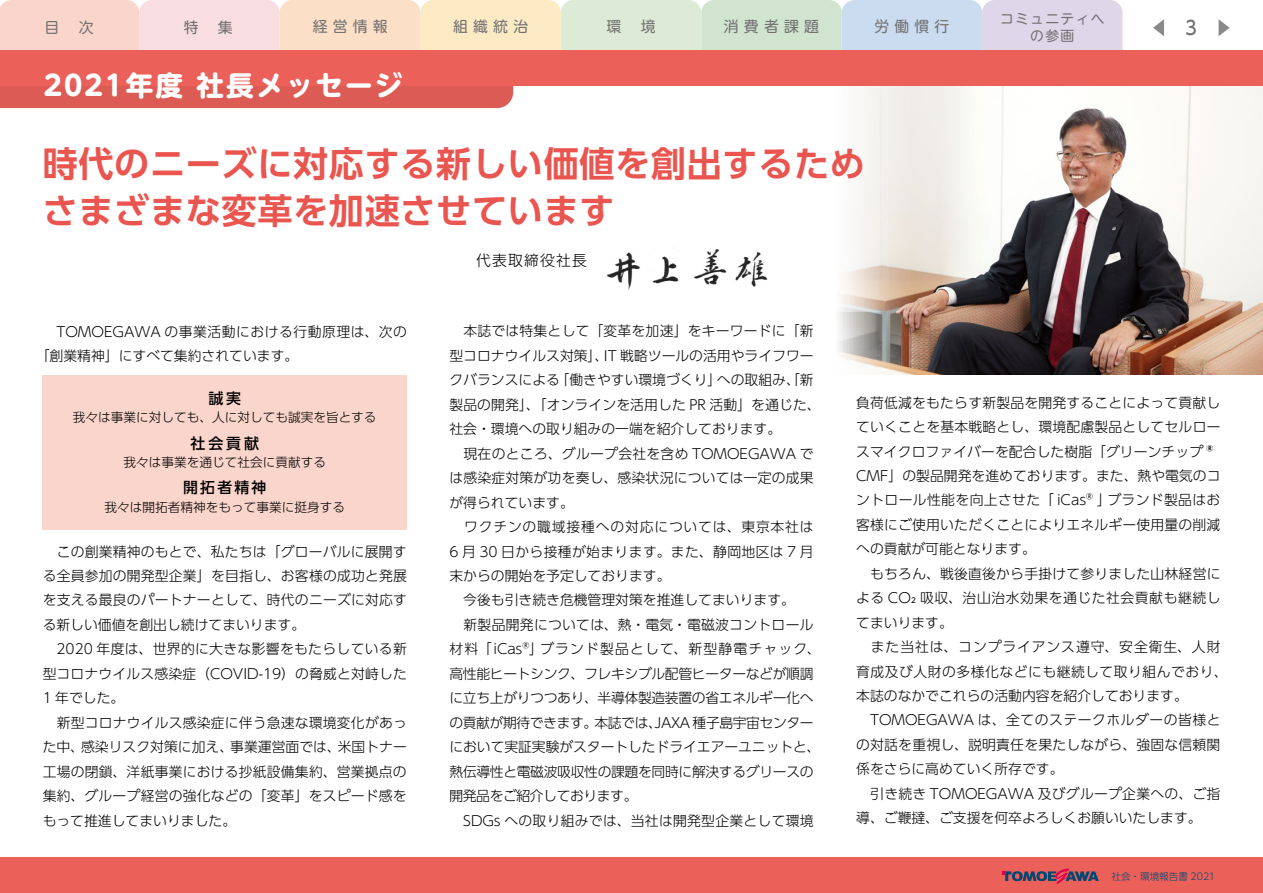
<style>
.page{position:relative;width:1263px;height:893px;background:#fff}
.page>*{position:absolute;margin:0;border:0;box-sizing:border-box;transform-origin:0 0}
.t1{font:700 35.1px/47.8px "UD Shin Go Pr 6 N De";letter-spacing:.02em;color:#ea5550}
.t2{font:700 27.6px "UD Shin M Go Pr 6 N";letter-spacing:.075em;color:#fff}
.t3{font:500 19.2px "UD Shin Go NT Pr 6 N";color:#727171;scale:.9 1}
.t4{font:14.85px "UD Shin M Go Pr 6 N";letter-spacing:.35em;color:#727171}
.t5{font:500 14.85px "UD Shin Go Pr 6 N";letter-spacing:.175em;color:#000}
.t6{font:300 14.85px "UD Shin Go Pr 6 N";letter-spacing:.075em;color:#000}
.t7{font:300 13.8px/24.5px "UD Shin Go Pr 6 N";letter-spacing:.015em;color:#000}
.t8{font:300 13.8px/24.5px "UD Shin Go Pr 6 N";letter-spacing:-.015em;color:#000}
.t9{font:300 13.8px "UD Shin Go Pr 6 N";letter-spacing:-.025em;color:#000}
.t10{font:300 13.8px "UD Shin Go Pr 6 N";letter-spacing:.06em;color:#000}
.t11{font:300 13.8px "UD Shin Go Pr 6 N";letter-spacing:.085em;color:#000}
.t12{font:300 13.8px "UD Shin Go Pr 6 N";letter-spacing:-.03em;color:#000}
.t13{font:13.8px "UD Shin M Go Pr 6 N";letter-spacing:.1em;color:#727171}
.t14{font:300 12.6px "UD Shin Go Pr 6 N";color:#000}
.t15{font:300 9.6px "UD Shin Go Pr 6 N";color:#004873}
.s1{font-family:"UD Shin Go Pr 6 N De";font-weight:700}
.s2{font-family:"UD Shin M Go Pr 6 N"}
</style>
<div class="page">
<img style="left:838px;top:86px;width:425px;height:288px">
<svg style="left:0;top:0;width:1122px;height:50px;background:#e8dfd7"></svg>
<svg style="left:1218px;top:19px;width:11px;height:17px"></svg>
<svg style="left:1153px;top:19px;width:11px;height:17px"></svg>
<div style="left:43px;top:375px;width:364px;height:155px;background:#fad5cb"></div>
<svg style="left:838px;top:180px;width:101px;height:131px"></svg>
<div style="left:0;top:86px;width:513px;height:22px;background:#dc5b54"></div>
<div style="left:0;top:858px;width:1263px;height:35px;background:#eb615a"></div>
<div style="left:0;top:50px;width:1263px;height:36px;background:#eb615a"></div>
<img style="left:607px;top:249px;width:161px;height:41px">
<svg style="left:1002px;top:868px;width:97px;height:16px"></svg>
<p class="t4" style="left:45px;top:15px;width:16px">目</p>
<p class="t4" style="left:79px;top:15px;width:16px">次</p>
<p class="t4" style="left:184px;top:15px;width:16px">特</p>
<p class="t4" style="left:218px;top:15px;width:16px">集</p>
<p class="t4" style="left:874px;top:14px;width:77px">労働慣行</p>
<p class="t4" style="left:313px;top:14px;width:77px">経営情報</p>
<p class="t4" style="left:724px;top:14px;width:97px">消費者課題</p>
<p class="t4" style="left:453px;top:14px;width:77px">組織統治</p>
<p class="t4" style="left:606px;top:14px;width:16px">環</p>
<p class="t4" style="left:641px;top:14px;width:16px">境</p>
<h2 class="t2" style="left:197px;top:62px;width:207px">社長メッセージ</h2>
<h2 class="t2" style="left:44px;top:62px;width:310px">特集「変化への適応」　</h2>
<h2 class="t2" style="left:44px;top:62px;width:141px">2021年度</h2>
<h1 class="t1" style="left:43px;top:138px;width:824px">時代のニーズに対応する新しい価値を創出するためさまざまな変革を加速させています</h1>
<p class="t7" style="left:36px;top:319px;width:373px;text-indent:7px">　TOMOEGAWA の事業活動における行動原理は、次の「創業精神」にすべて集約されています。</p>
<p class="t6" style="left:476px;top:248px;width:112px">代表取締役社長</p>
<p class="t7" style="left:449px;top:319px;width:366px;text-align:right">　本誌では特集として「変革を加速」をキーワードに「新<br>IT 戦略ツールの活用やライフワー</p>
<p class="t7" style="left:449px;top:343px;width:160px">型コロナウイルス対策」、</p>
<p class="t13" style="left:1000px;top:7px;width:106px">コミュニティへ</p>
<p class="t13" style="left:1030px;top:24px;width:46px">の参画</p>
<h3 class="t3" style="left:1185px;top:12px;width:14px">3</h3>
<p class="t5" style="left:208px;top:386px;width:34px">誠実</p>
<p class="t14" style="left:73px;top:407px;width:305px">我々は事業に対しても、人に対しても誠実を旨とする</p>
<p class="t5" style="left:191px;top:431px;width:70px">社会貢献</p>
<p class="t14" style="left:124px;top:452px;width:204px">我々は事業を通じて社会に貢献する</p>
<p class="t5" style="left:183px;top:476px;width:85px">開拓者精神</p>
<p class="t14" style="left:105px;top:497px;width:242px">我々は開拓者精神をもって事業に挺身する</p>
<p class="t7" style="left:43px;top:539px;width:366px">　この創業精神のもとで、私たちは「グローバルに展開す</p>
<p class="t7" style="left:43px;top:563px;width:366px">る全員参加の開発型企業」を目指し、お客様の成功と発展</p>
<p class="t7" style="left:43px;top:587px;width:366px">を支える最良のパートナーとして、時代のニーズに対応す</p>
<p class="t7" style="left:43px;top:612px;width:264px">る新しい価値を創出し続けてまいります。</p>
<p class="t7" style="left:43px;top:636px;width:366px">　2020 年度は、世界的に大きな影響をもたらしている新</p>
<p class="t7" style="left:43px;top:661px;width:366px">型コロナウイルス感染症（COVID-19）の脅威と対峙した</p>
<p class="t7" style="left:43px;top:685px;width:83px">1 年でした。</p>
<p class="t7" style="left:43px;top:710px;width:366px">　新型コロナウイルス感染症に伴う急速な環境変化があっ</p>
<p class="t7" style="left:338px;top:734px;width:71px">米国トナー</p>
<p class="t7" style="left:230px;top:734px;width:112px">事業運営面では、</p>
<p class="t7" style="left:81px;top:734px;width:154px">感染リスク対策に加え、</p>
<p class="t7" style="left:43px;top:734px;width:366px">た中、<br>工場の閉鎖、洋紙事業における抄紙設備集約、営業拠点の集約、グループ経営の強化などの「変革」をスピード感をもって推進してまいりました。</p>
<p class="t7" style="left:555px;top:367px;width:167px">「働きやすい環境づくり」</p>
<p class="t7" style="left:449px;top:367px;width:112px">クバランスによる</p>
<p class="t7" style="left:449px;top:392px;width:373px">製品の開発」、「オンラインを活用した PR 活動」を通じた、</p>
<p class="t7" style="left:449px;top:416px;width:333px">社会・環境への取り組みの一端を紹介しております。</p>
<p class="t7" style="left:449px;top:441px;width:366px">　現在のところ、グループ会社を含め TOMOEGAWA で</p>
<p class="t7" style="left:449px;top:465px;width:366px">は感染症対策が功を奏し、感染状況については一定の成果</p>
<p class="t7" style="left:449px;top:490px;width:126px">が得られています。</p>
<p class="t10" style="left:449px;top:516px;width:366px">　ワクチンの職域接種への対応については、東京本社は</p>
<p class="t7" style="left:449px;top:539px;width:366px">6 月 30 日から接種が始まります。また、静岡地区は 7 月</p>
<p class="t7" style="left:449px;top:563px;width:223px">末からの開始を予定しております。</p>
<p class="t7" style="left:449px;top:587px;width:347px">　今後も引き続き危機管理対策を推進してまいります。</p>
<p class="t7" style="left:449px;top:612px;width:366px">　新製品開発については、熱・電気・電磁波コントロール</p>
<p class="t11" style="left:540px;top:638px;width:282px">ブランド製品として、新型静電チャック、</p>
<p class="t7" style="left:717px;top:367px;width:98px">への取組み、「新</p>
<p class="t7" style="left:449px;top:636px;width:95px">材料「iCas®」</p>
<p class="t9" style="left:449px;top:662px;width:366px">高性能ヒートシンク、フレキシブル配管ヒーターなどが順調</p>
<p class="t9" style="left:449px;top:687px;width:366px">に立ち上がりつつあり、半導体製造装置の省エネルギー化へ</p>
<p class="t12" style="left:594px;top:711px;width:221px">本誌では JAXA 種子島宇宙センター</p>
<p class="t7" style="left:648px;top:710px;width:15px">、</p>
<p class="t8" style="left:449px;top:710px;width:372px">の貢献が期待できます。<br>において実証実験がスタートしたドライエアーユニットと、熱伝導性と電磁波吸収性の課題を同時に解決するグリースの開発品をご紹介しております。<br>　SDGs への取り組みでは、当社は開発型企業として環境</p>
<p class="t7" style="left:856px;top:390px;width:366px;text-align:right">負荷低減をもたらす新製品を開発することによって貢献していくことを基本戦略とし、環境配慮製品としてセルロースマイクロファイバーを配合した樹脂「グリーンチップ <span class="s1">R<br></span>CMF」の製品開発を進めております。また、熱や電気のコブランド製品はお</p>
<p class="t7" style="left:856px;top:487px;width:373px">ントロール性能を向上させた「 iCas®」<br>客様にご使用いただくことによりエネルギー使用量の削減への貢献が可能となります。<br>　もちろん、戦後直後から手掛けて参りました山林経営による CO<span class="s2">₂</span> 吸収、治山治水効果を通じた社会貢献も継続してまいります。<br>　また当社は、コンプライアンス遵守、安全衛生、人財育成及び人財の多様化などにも継続して取り組んでおり、本誌のなかでこれらの活動内容を紹介しております。　TOMOEGAWA は、全てのステークホルダーの皆様との対話を重視し、説明責任を果たしながら、強固な信頼関係をさらに高めていく所存です。<br>　引き続き TOMOEGAWA 及びグループ企業への、ご指導、ご鞭撻、ご支援を何卒よろしくお願いいたします。</p>
<p class="t15" style="left:1111px;top:868px;width:105px">社会・環境報告書 2021</p>
<p class="t15" style="left:1209px;top:868px;width:8px">0</p>
</div>
